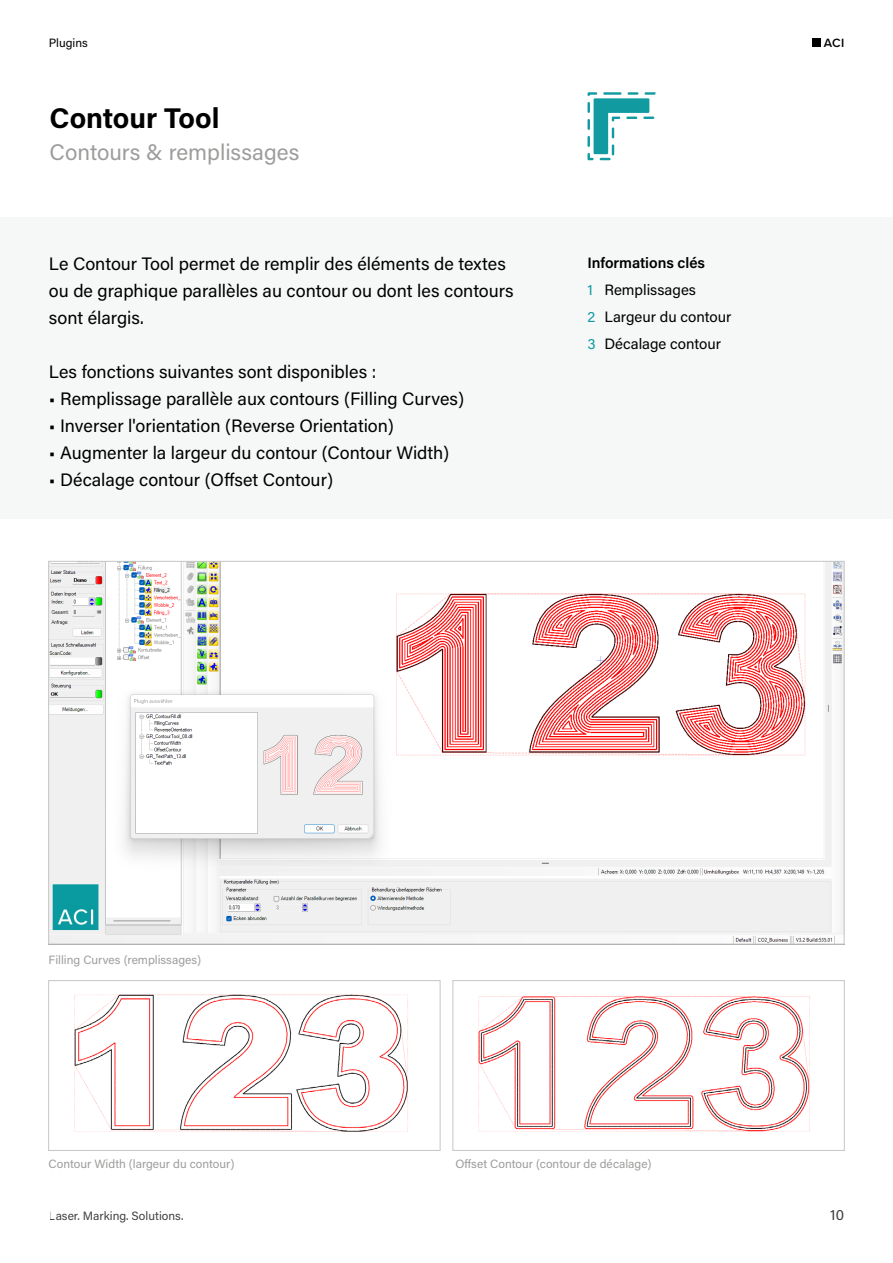
<style>
.page{position:relative;width:893px;height:1263px;background:#fff}
.page>*{position:absolute;margin:0;border:0;box-sizing:border-box;transform-origin:0 0}
.t1{font:700 28.5px "Acumin Pro";color:#000}
.t2{font:22.5px "Acumin Pro";color:#9d9d9c}
.t3{font:18px/27px "Acumin Pro";color:#000}
.t4{font:15px/27px "Acumin Pro";color:#000}
.t5{font:600 12.45px "Proxima Nova";color:#000}
.t6{font:12px "Acumin Pro";color:#9d9d9c}
.t7{font:12px "Acumin Pro";color:#000}
.s1{font-weight:600}
.s2{color:#119ba1}
</style>
<div class="page">
<div style="left:813px;top:39px;width:8px;height:8px;background:#000"></div>
<div style="left:0;top:217px;width:893px;height:302px;background:#f6f8f8"></div>
<img style="left:50px;top:563px;width:792px;height:379px">
<svg style="left:587px;top:92px;width:68px;height:68px"></svg>
<img style="left:74px;top:994px;width:334px;height:138px">
<div style="left:49px;top:980px;width:391px;height:170px;border:1px solid #c6c6c6"></div>
<img style="left:478px;top:996px;width:332px;height:136px">
<div style="left:453px;top:980px;width:391px;height:170px;border:1px solid #c6c6c6"></div>
<p class="t7" style="left:49px;top:35px;width:40px">Plugins</p>
<h1 class="t1" style="left:50px;top:98px;width:171px">Contour Tool</h1>
<p class="t2" style="left:50px;top:137px;width:251px">Contours &amp; remplissages</p>
<p class="t3" style="left:49px;top:250px;width:466px">Le Contour Tool permet de remplir des éléments de textes ou de graphique parallèles au contour ou dont les contours sont élargis.</p>
<p class="t3" style="left:49px;top:358px;width:329px">Les fonctions suivantes sont disponibles :</p>
<p class="t3" style="left:49px;top:385px;width:417px">• Remplissage parallèle aux contours (Filling Curves)</p>
<p class="t3" style="left:49px;top:412px;width:346px">• Inverser l'orientation (Reverse Orientation)</p>
<p class="t3" style="left:49px;top:439px;width:402px">• Augmenter la largeur du contour (Contour Width)</p>
<p class="t3" style="left:49px;top:466px;width:286px">• Décalage contour (Offset Contour)</p>
<p class="t4" style="left:587px;top:249px;width:145px"><span class="s1">Informations clés<br></span><span class="s2">1</span> Remplissages<br><span class="s2">2</span> Largeur du contour<br><span class="s2">3</span> Décalage contour</p>
<p class="t5" style="left:824px;top:34px;width:22px">ACI</p>
<p class="t6" style="left:49px;top:951px;width:154px">Filling Curves (remplissages)</p>
<p class="t6" style="left:49px;top:1155px;width:188px">Contour Width (largeur du contour)</p>
<p class="t6" style="left:455px;top:1155px;width:198px">Offset Contour (contour de décalage)</p>
<p class="t7" style="left:49px;top:1208px;width:136px">Laser. Marking. Solutions.</p>
<p class="t4" style="left:830px;top:1201px;width:15px">10</p>
</div>
